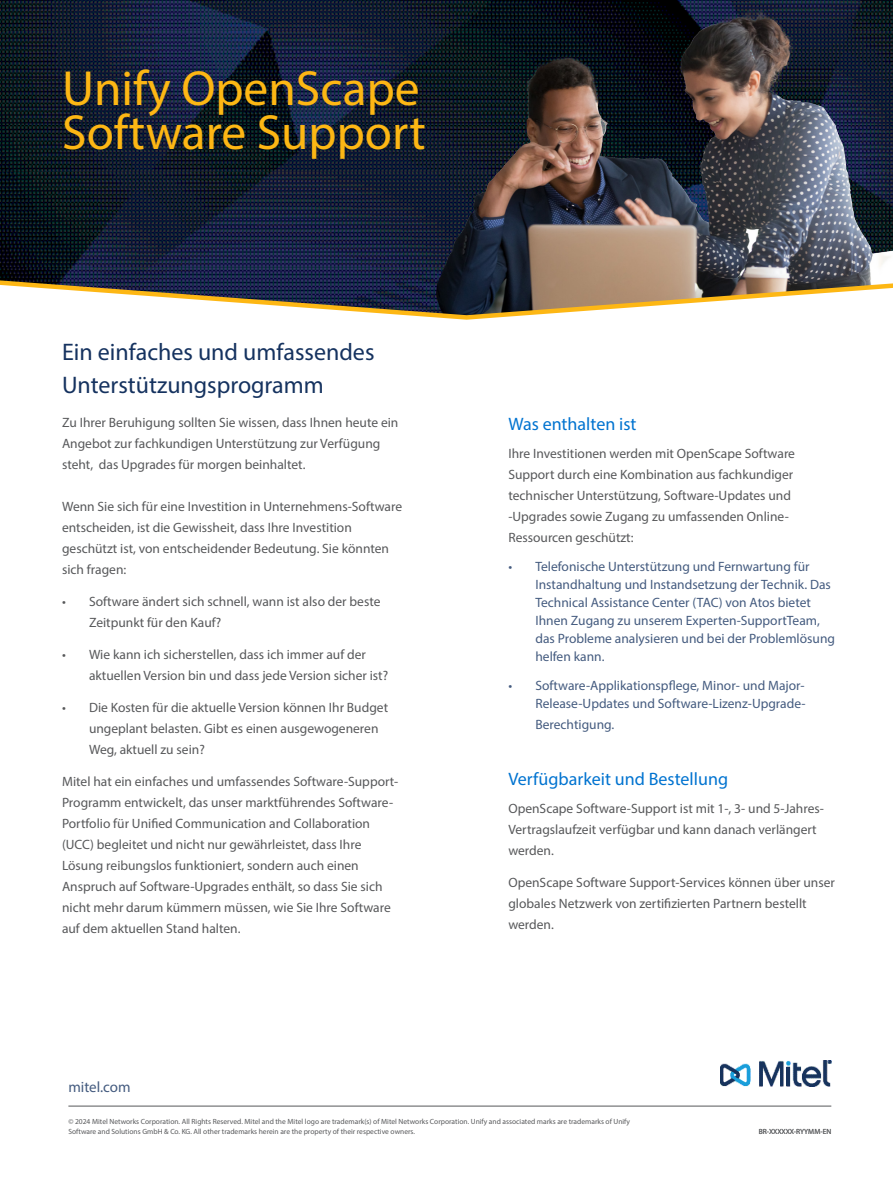
<style>
.page{position:relative;width:893px;height:1187px;background:#fff}
.page>*{position:absolute;margin:0;border:0;box-sizing:border-box;transform-origin:0 0}
.Body_subhead_1{font:49.5px/43.5px "Myriad Pro";color:#fdb714}
.Intro_heading{font:24px/32.4px "Myriad Pro";color:#15325f}
.Body_subhead_1-2{font:18px "Myriad Pro";color:#0073d0}
.body{font:15px "Myriad Pro";color:#445b7f}
.body-2{font:13.5px/21px "Myriad Pro";color:#57585a}
.t1{font:13.5px/18px "Myriad Pro";color:#445b7f}
.body-3{font:7.5px/10.5px "Myriad Pro";color:#57585a}
</style>
<div class="page">
<img style="left:721px;top:1061px;width:39px;height:25px">
<hr style="left:68px;top:1105px;width:763px;height:1px;background:#57585a">
<svg style="left:720px;top:1064px;width:30px;height:21px"></svg>
<svg style="left:760px;top:1060px;width:71px;height:26px"></svg>
<img style="left:0;top:0;width:893px;height:268px">
<img style="left:396px;top:7px;width:497px;height:261px">
<svg style="left:0;top:268px;width:893px;height:52px"></svg>
<p class="Body_subhead_1" style="left:62px;top:66px;width:365px">Unify OpenScape<br>Software Support</p>
<p class="Intro_heading" style="left:62px;top:335px;width:314px">Ein einfaches und umfassendes<br>Unterstützungsprogramm</p>
<p class="body-2" style="left:62px;top:412px;width:338px">Zu Ihrer Beruhigung sollten Sie wissen, dass Ihnen heute ein<br>Angebot zur fachkundigen Unterstützung zur Verfügung steht, das Upgrades für morgen beinhaltet.</p>
<p class="body-2" style="left:62px;top:496px;width:342px">Wenn Sie sich für eine Investition in Unternehmens-Software entscheiden, ist die Gewissheit, dass Ihre Investition geschützt ist, von entscheidender Bedeutung. Sie könnten sich fragen:</p>
<p class="body-2" style="left:89px;top:590px;width:293px;text-indent:-27px">• Software ändert sich schnell, wann ist also der beste<br>Zeitpunkt für den Kauf?</p>
<p class="body-2" style="left:89px;top:643px;width:301px;text-indent:-27px">• Wie kann ich sicherstellen, dass ich immer auf der aktuellen Version bin und dass jede Version sicher ist?</p>
<p class="body-2" style="left:89px;top:696px;width:301px;text-indent:-27px">• Die Kosten für die aktuelle Version können Ihr Budget ungeplant belasten. Gibt es einen ausgewogeneren<br>Weg, aktuell zu sein?</p>
<p class="body-2" style="left:62px;top:770px;width:338px">Mitel hat ein einfaches und umfassendes Software-Support-Programm entwickelt, das unser marktführendes Software-Portfolio für Unified Communication and Collaboration (UCC) begleitet und nicht nur gewährleistet, dass Ihre Lösung reibungslos funktioniert, sondern auch einen Anspruch auf Software-Upgrades enthält, so dass Sie sich nicht mehr darum kümmern müssen, wie Sie Ihre Software auf dem aktuellen Stand halten.</p>
<p class="body" style="left:68px;top:1077px;width:64px">mitel.com</p>
<p class="Body_subhead_1-2" style="left:508px;top:413px;width:130px">Was enthalten ist</p>
<p class="body-2" style="left:508px;top:442px;width:288px">Ihre Investitionen werden mit OpenScape Software Support durch eine Kombination aus fachkundiger technischer Unterstützung, Software-Updates und -Upgrades sowie Zugang zu umfassenden Online-Ressourcen geschützt:</p>
<p class="t1" style="left:535px;top:557px;width:301px;text-indent:-27px">• Telefonische Unterstützung und Fernwartung für Instandhaltung und Instandsetzung der Technik. Das Technical Assistance Center (TAC) von Atos bietet Ihnen Zugang zu unserem Experten-SupportTeam, das Probleme analysieren und bei der Problemlösung helfen kann.</p>
<p class="t1" style="left:508px;top:675px;width:299px;text-align:right">• Software-Applikationspflege, Minor- und Major-<br>Release-Updates und Software-Lizenz-Upgrade-</p>
<p class="t1" style="left:535px;top:714px;width:80px">Berechtigung.</p>
<p class="Body_subhead_1-2" style="left:508px;top:768px;width:221px">Verfügbarkeit und Bestellung</p>
<p class="body-2" style="left:508px;top:797px;width:317px">OpenScape Software-Support ist mit 1-, 3- und 5-Jahres-<br>Vertragslaufzeit verfügbar und kann danach verlängert werden.</p>
<p class="body-2" style="left:508px;top:871px;width:328px">OpenScape Software Support-Services können über unser globales Netzwerk von zertifizierten Partnern bestellt werden.</p>
<p class="body-3" style="left:68px;top:1115px;width:563px">© 2024 Mitel Networks Corporation. All Rights Reserved. Mitel and the Mitel logo are trademark(s) of Mitel Networks Corporation. Unify and associated marks are trademarks of Unify<br>Software and Solutions GmbH &amp; Co. KG. All other trademarks herein are the property of their respective owners.</p>
<p class="body-3" style="left:759px;top:1126px;width:74px">BR-XXXXXX-RYYMM-EN</p>
</div>
